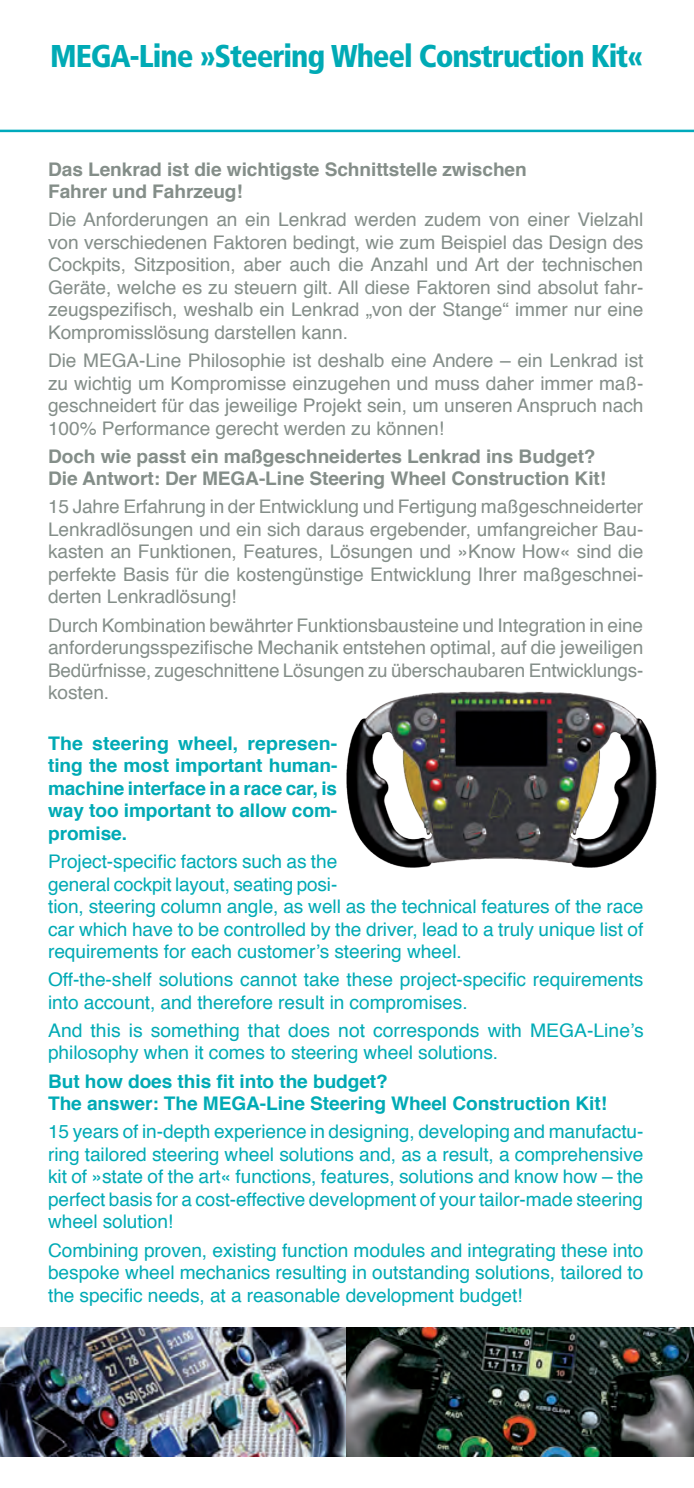
<style>
.page{position:relative;width:694px;height:1488px;background:#fff}
.page>*{position:absolute;margin:0;border:0;box-sizing:border-box;transform-origin:0 0}
.t1{font:900 condensed 31.5px "Frutiger";letter-spacing:-.035em;color:#00aab5}
.t2{font:18.75px/22.5px "Helvetica";letter-spacing:-.005em;color:#848e89;text-align:justify}
.t3{font:18.75px/22.5px "Helvetica";letter-spacing:-.005em;color:#00aab5}
.t4{font:700 18.75px/22.5px "Helvetica";letter-spacing:-.005em;color:#848e89}
.t5{font:700 18.75px/22.5px "Helvetica";letter-spacing:-.005em;color:#00aab5;text-align:justify;scale:1.04 1}
.t6{font:700 18.75px/22.5px "Helvetica";letter-spacing:-.005em;color:#00aab5}
</style>
<div class="page">
<img style="left:0;top:1327px;width:346px;height:129px">
<img style="left:346px;top:1327px;width:348px;height:129px">
<hr style="left:0;top:130px;width:694px;height:2px;background:#00aabc">
<img style="left:346px;top:691px;width:311px;height:177px">
<h1 class="t1" style="left:50px;top:37px;width:595px">MEGA-Line »Steering Wheel Construction Kit«</h1>
<p class="t4" style="left:48px;top:158px;width:480px">Das Lenkrad ist die wichtigste Schnittstelle zwischen<br>Fahrer und Fahrzeug!</p>
<p class="t2" style="left:48px;top:209px;width:597px">Die Anforderungen an ein Lenkrad werden zudem von einer Vielzahl von verschiedenen Faktoren bedingt, wie zum Beispiel das Design des Cockpits, Sitzposition, aber auch die Anzahl und Art der technischen Geräte, welche es zu steuern gilt. All diese Faktoren sind absolut fahr&shy;zeugspezifisch, weshalb ein Lenkrad „von der Stange“ immer nur eine Kompromisslösung darstellen kann.</p>
<p class="t2" style="left:48px;top:350px;width:597px">Die MEGA-Line Philosophie ist deshalb eine Andere – ein Lenkrad ist zu wichtig um Kompromisse einzugehen und muss daher immer maß&shy;geschneidert für das jeweilige Projekt sein, um unseren Anspruch nach 100% Performance gerecht werden zu können!</p>
<p class="t4" style="left:48px;top:445px;width:559px">Doch wie passt ein maßgeschneidertes Lenkrad ins Budget?<br>Die Antwort: Der MEGA-Line Steering Wheel Construction Kit!</p>
<p class="t2" style="left:48px;top:496px;width:597px">15 Jahre Erfahrung in der Entwicklung und Fertigung maßgeschneiderter Lenkradlösungen und ein sich daraus ergebender, umfangreicher Bau&shy;kasten an Funktionen, Features, Lösungen und »Know How« sind die perfekte Basis für die kostengünstige Entwicklung Ihrer maßgeschnei&shy;derten Lenkradlösung!</p>
<p class="t2" style="left:48px;top:614px;width:597px">Durch Kombination bewährter Funktionsbausteine und Integration in eine anforderungsspezifische Mechanik entstehen optimal, auf die jeweiligen Bedürfnisse, zugeschnittene Lösungen zu überschaubaren Entwicklungs&shy;kosten.</p>
<p class="t5" style="left:48px;top:732px;width:280px">The steering wheel, represen&shy;ting the most important human&shy;machine interface in a race car, is way too important to allow com&shy;promise.</p>
<p class="t3" style="left:48px;top:850px;width:597px">Project-specific factors such as the<br>general cockpit layout, seating posi-<br>tion, steering column angle, as well as the technical features of the race car which have to be controlled by the driver, lead to a truly unique list of requirements for each customer’s steering wheel.</p>
<p class="t3" style="left:48px;top:969px;width:597px">Off-the-shelf solutions cannot take these project-specific requirements into account, and therefore result in compromises.</p>
<p class="t3" style="left:48px;top:1019px;width:597px">And this is something that does not corresponds with MEGA-Line’s philosophy when it comes to steering wheel solutions.</p>
<p class="t6" style="left:48px;top:1070px;width:560px">But how does this fit into the budget?<br>The answer: The MEGA-Line Steering Wheel Construction Kit!</p>
<p class="t3" style="left:48px;top:1121px;width:597px;text-align:justify">15 years of in-depth experience in designing, developing and manufactu&shy;ring tailored steering wheel solutions and, as a result, a comprehensive kit of »state of the art« functions, features, solutions and know how – the perfect basis for a cost-effective development of your tailor-made steering wheel solution!</p>
<p class="t3" style="left:48px;top:1239px;width:597px;text-align:justify">Combining proven, existing function modules and integrating these into bespoke wheel mechanics resulting in outstanding solutions, tailored to the specific needs, at a reasonable development budget!</p>
</div>
